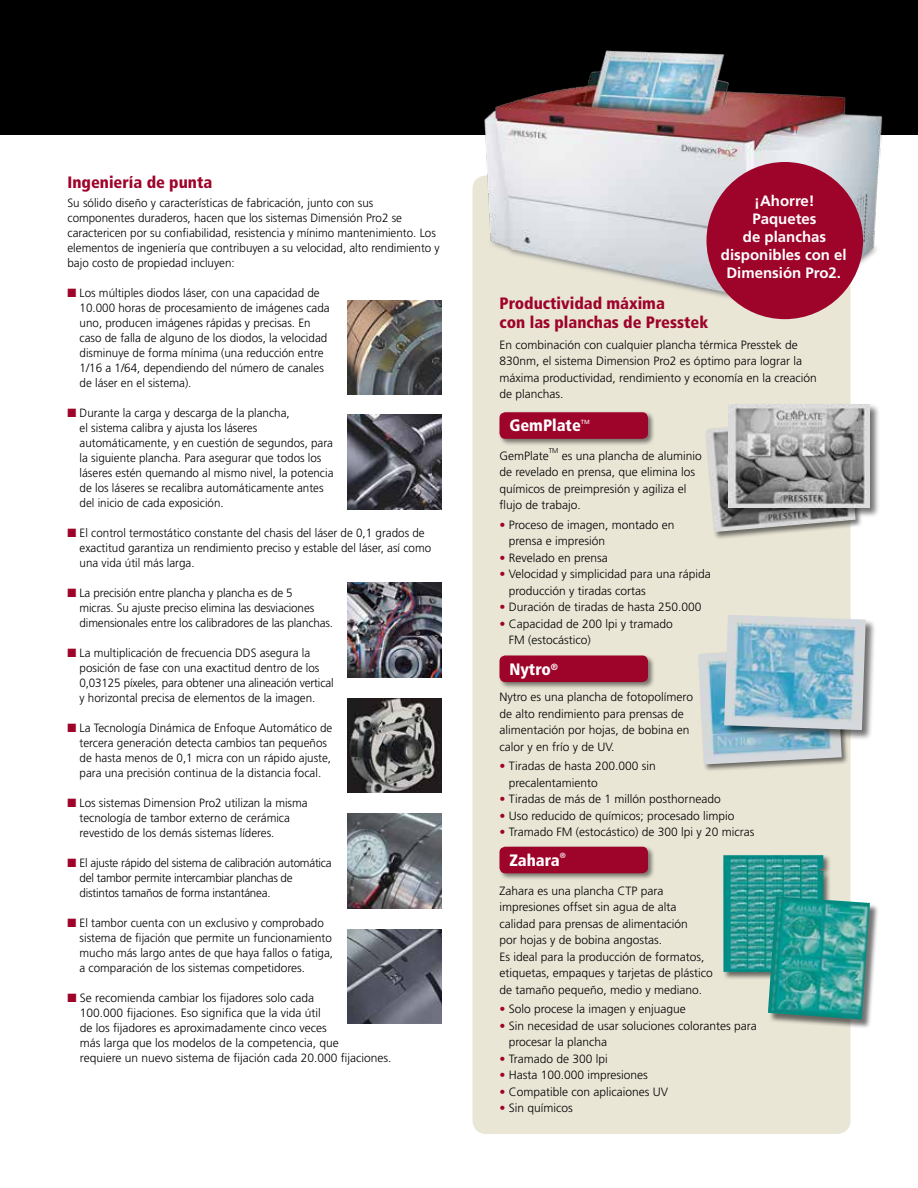
<style>
.page{position:relative;width:918px;height:1188px;background:#fff}
.page>*{position:absolute;margin:0;border:0;box-sizing:border-box;transform-origin:0 0}
.t1{font:900 condensed 16.5px/18.8px "Frutiger LT Std";color:#9e032a}
.t2{font:900 condensed 16.5px "Frutiger LT Std";color:#fff}
.t3{font:700 15px/18px "Frutiger LT Std";color:#fff;text-align:center}
.t4{font:300 12px/15px "Frutiger LT Std";color:#000}
.t5{font:300 12px/15px "Frutiger LT Std";letter-spacing:-.02em;color:#000}
.t6{font:7.5px "Frutiger LT Std";color:#fff}
.t7{font:300 7.05px "Frutiger LT Std";color:#000}
.t8{font:6px "Frutiger LT Std";color:#fff}
.s1{color:#9e032a}
</style>
<div class="page">
<div style="left:472px;top:176px;width:378px;height:958px;background:#e9e6d6;border-radius:14px"></div>
<div style="left:0;top:0;width:918px;height:135px;background:#000"></div>
<img style="left:347px;top:300px;width:95px;height:95px">
<img style="left:347px;top:415px;width:95px;height:94px">
<img style="left:347px;top:583px;width:95px;height:94px">
<img style="left:347px;top:698px;width:95px;height:95px">
<img style="left:347px;top:814px;width:95px;height:94px">
<img style="left:347px;top:929px;width:95px;height:95px">
<img style="left:472px;top:50px;width:411px;height:263px">
<div style="left:498px;top:411px;width:157px;height:35px;background:#000;opacity:.5"></div>
<div style="left:500px;top:412px;width:148px;height:27px;background:#9e032a;border-radius:6px"></div>
<div style="left:705px;top:416px;width:158px;height:123px;background:#000;opacity:.55"></div>
<img style="left:706px;top:417px;width:150px;height:115px">
<div style="left:728px;top:404px;width:153px;height:114px;background:#000;opacity:.55"></div>
<img style="left:729px;top:404px;width:141px;height:103px">
<div style="left:498px;top:845px;width:157px;height:36px;background:#000;opacity:.5"></div>
<div style="left:500px;top:847px;width:148px;height:26px;background:#9e032a;border-radius:6px"></div>
<div style="left:722px;top:854px;width:109px;height:126px;background:#000;opacity:.55"></div>
<img style="left:723px;top:855px;width:100px;height:117px">
<div style="left:769px;top:897px;width:111px;height:132px;background:#000;opacity:.55"></div>
<img style="left:768px;top:896px;width:102px;height:124px">
<div style="left:498px;top:654px;width:157px;height:35px;background:#000;opacity:.5"></div>
<div style="left:500px;top:656px;width:148px;height:26px;background:#9e032a;border-radius:6px"></div>
<div style="left:697px;top:646px;width:153px;height:126px;background:#000;opacity:.55"></div>
<img style="left:698px;top:647px;width:144px;height:117px">
<div style="left:724px;top:615px;width:152px;height:126px;background:#000;opacity:.55"></div>
<img style="left:724px;top:615px;width:142px;height:115px">
<div style="left:707px;top:162px;width:156px;height:157px;background:#9e032a;border-radius:50%"></div>
<h1 class="t1" style="left:68px;top:173px;width:146px">Ingeniería de punta</h1>
<p class="t4" style="left:68px;top:196px;width:374px">Su sólido diseño y características de fabricación, junto con sus componentes duraderos, hacen que los sistemas Dimensión Pro2 se caractericen por su confiabilidad, resistencia y mínimo mantenimiento. Los elementos de ingeniería que contribuyen a su velocidad, alto rendimiento y bajo costo de propiedad incluyen:</p>
<p class="t4" style="left:80px;top:286px;width:252px;text-indent:-12px"><span class="s1">■</span> Los múltiples diodos láser, con una capacidad de 10.000 horas de procesamiento de imágenes cada uno, producen imágenes rápidas y precisas. En caso de falla de alguno de los diodos, la velocidad disminuye de forma mínima (una reducción entre 1/16 a 1/64, dependiendo del número de canales de láser en el sistema).</p>
<p class="t4" style="left:80px;top:406px;width:255px;text-indent:-12px"><span class="s1">■</span> Durante la carga y descarga de la plancha,<br>el sistema calibra y ajusta los láseres automáticamente, y en cuestión de segundos, para la siguiente plancha. Para asegurar que todos los láseres estén quemando al mismo nivel, la potencia de los láseres se recalibra automáticamente antes del inicio de cada exposición.</p>
<p class="t4" style="left:80px;top:526px;width:353px;text-indent:-12px"><span class="s1">■</span> El control termostático constante del chasis del láser de 0,1 grados de exactitud garantiza un rendimiento preciso y estable del láser, así como una vida útil más larga.</p>
<p class="t4" style="left:80px;top:586px;width:255px;text-indent:-12px"><span class="s1">■</span> La precisión entre plancha y plancha es de 5<br>micras. Su ajuste preciso elimina las desviaciones dimensionales entre los calibradores de las planchas.</p>
<p class="t4" style="left:80px;top:646px;width:256px;text-indent:-12px"><span class="s1">■</span> La multiplicación de frecuencia DDS asegura la posición de fase con una exactitud dentro de los 0,03125 píxeles, para obtener una alineación vertical y horizontal precisa de elementos de la imagen.</p>
<p class="t4" style="left:80px;top:721px;width:254px;text-indent:-12px"><span class="s1">■</span> La Tecnología Dinámica de Enfoque Automático de tercera generación detecta cambios tan pequeños de hasta menos de 0,1 micra con un rápido ajuste, para una precisión continua de la distancia focal.</p>
<p class="t4" style="left:80px;top:796px;width:230px;text-indent:-12px"><span class="s1">■</span> Los sistemas Dimension Pro2 utilizan la misma tecnología de tambor externo de cerámica revestido de los demás sistemas líderes.</p>
<p class="t5" style="left:80px;top:856px;width:254px;text-indent:-12px"><span class="s1">■</span> El ajuste rápido del sistema de calibración automática del tambor permite intercambiar planchas de distintos tamaños de forma instantánea.</p>
<p class="t4" style="left:80px;top:916px;width:255px;text-indent:-12px"><span class="s1">■</span> El tambor cuenta con un exclusivo y comprobado sistema de fijación que permite un funcionamiento mucho más largo antes de que haya fallos o fatiga, a comparación de los sistemas competidores.</p>
<p class="t4" style="left:80px;top:991px;width:313px;text-indent:-12px"><span class="s1">■</span> Se recomienda cambiar los fijadores solo cada<br>100.000 fijaciones. Eso significa que la vida útil<br>de los fijadores es aproximadamente cinco veces<br>más larga que los modelos de la competencia, que<br>requiere un nuevo sistema de fijación cada 20.000 fijaciones.</p>
<p class="t3" style="left:721px;top:192px;width:127px">¡Ahorre!<br>Paquetes<br>de planchas disponibles con el<br>Dimensión Pro2.</p>
<h1 class="t1" style="left:500px;top:294px;width:210px">Productividad máxima<br>con las planchas de Presstek</h1>
<p class="t4" style="left:500px;top:337px;width:319px;line-height:16.5px">En combinación con cualquier plancha térmica Presstek de 830nm, el sistema Dimension Pro2 es óptimo para lograr la máxima productividad, rendimiento y economía en la creación de planchas.</p>
<h1 class="t2" style="left:509px;top:416px;width:73px">GemPlate</h1>
<p class="t8" style="left:581px;top:418px;width:10px">TM</p>
<p class="t7" style="left:549px;top:446px;width:11px">TM</p>
<p class="t4" style="left:499px;top:448px;width:204px;line-height:16.5px;text-indent:62px">es una plancha de aluminio de revelado en prensa, que elimina los químicos de preimpresión y agiliza el flujo de trabajo.</p>
<p class="t4" style="left:509px;top:517px;width:167px;line-height:16.5px;text-indent:-9px"><span class="s1">•</span> Proceso de imagen, montado en prensa e impresión</p>
<p class="t4" style="left:499px;top:550px;width:110px"><span class="s1">•</span> Revelado en prensa</p>
<p class="t4" style="left:509px;top:566px;width:204px;line-height:16.5px;text-indent:-9px"><span class="s1">•</span> Velocidad y simplicidad para una rápida producción y tiradas cortas</p>
<p class="t4" style="left:499px;top:600px;width:204px"><span class="s1">•</span> Duración de tiradas de hasta 250.000</p>
<p class="t4" style="left:509px;top:616px;width:166px;line-height:16.5px;text-indent:-9px"><span class="s1">•</span> Capacidad de 200 lpi y tramado<br>FM (estocástico)</p>
<p class="t4" style="left:500px;top:448px;width:51px">GemPlate</p>
<h1 class="t2" style="left:509px;top:659px;width:50px">Nytro<sup>®</sup></h1>
<p class="t4" style="left:499px;top:689px;width:195px;line-height:16.5px">Nytro es una plancha de fotopolímero de alto rendimiento para prensas de alimentación por hojas, de bobina en calor y en frío y de UV.</p>
<p class="t4" style="left:509px;top:758px;width:149px;line-height:16.5px;text-indent:-9px"><span class="s1">•</span> Tiradas de hasta 200.000 sin precalentamiento</p>
<p class="t4" style="left:499px;top:792px;width:223px"><span class="s1">•</span> Tiradas de más de 1 millón posthorneado</p>
<p class="t4" style="left:499px;top:808px;width:236px"><span class="s1">•</span> Uso reducido de químicos; procesado limpio</p>
<p class="t4" style="left:499px;top:825px;width:256px"><span class="s1">•</span> Tramado FM (estocástico) de 300 lpi y 20 micras</p>
<h1 class="t2" style="left:509px;top:850px;width:52px">Zahara</h1>
<p class="t6" style="left:560px;top:851px;width:7px">®</p>
<p class="t4" style="left:499px;top:883px;width:215px;line-height:16.5px">Zahara es una plancha CTP para impresiones offset sin agua de alta calidad para prensas de alimentación<br>por hojas y de bobina angostas.<br>Es ideal para la producción de formatos, etiquetas, empaques y tarjetas de plástico de tamaño pequeño, medio y mediano.</p>
<p class="t4" style="left:499px;top:1002px;width:188px"><span class="s1">•</span> Solo procese la imagen y enjuague</p>
<p class="t4" style="left:509px;top:1018px;width:250px;line-height:16.5px;text-indent:-9px"><span class="s1">•</span> Sin necesidad de usar soluciones colorantes para procesar la plancha</p>
<p class="t4" style="left:499px;top:1051px;width:110px"><span class="s1">•</span> Tramado de 300 lpi</p>
<p class="t4" style="left:499px;top:1068px;width:150px"><span class="s1">•</span> Hasta 100.000 impresiones</p>
<p class="t4" style="left:499px;top:1084px;width:170px"><span class="s1">•</span> Compatible con aplicaiones UV</p>
<p class="t4" style="left:499px;top:1101px;width:75px"><span class="s1">•</span> Sin químicos</p>
</div>
